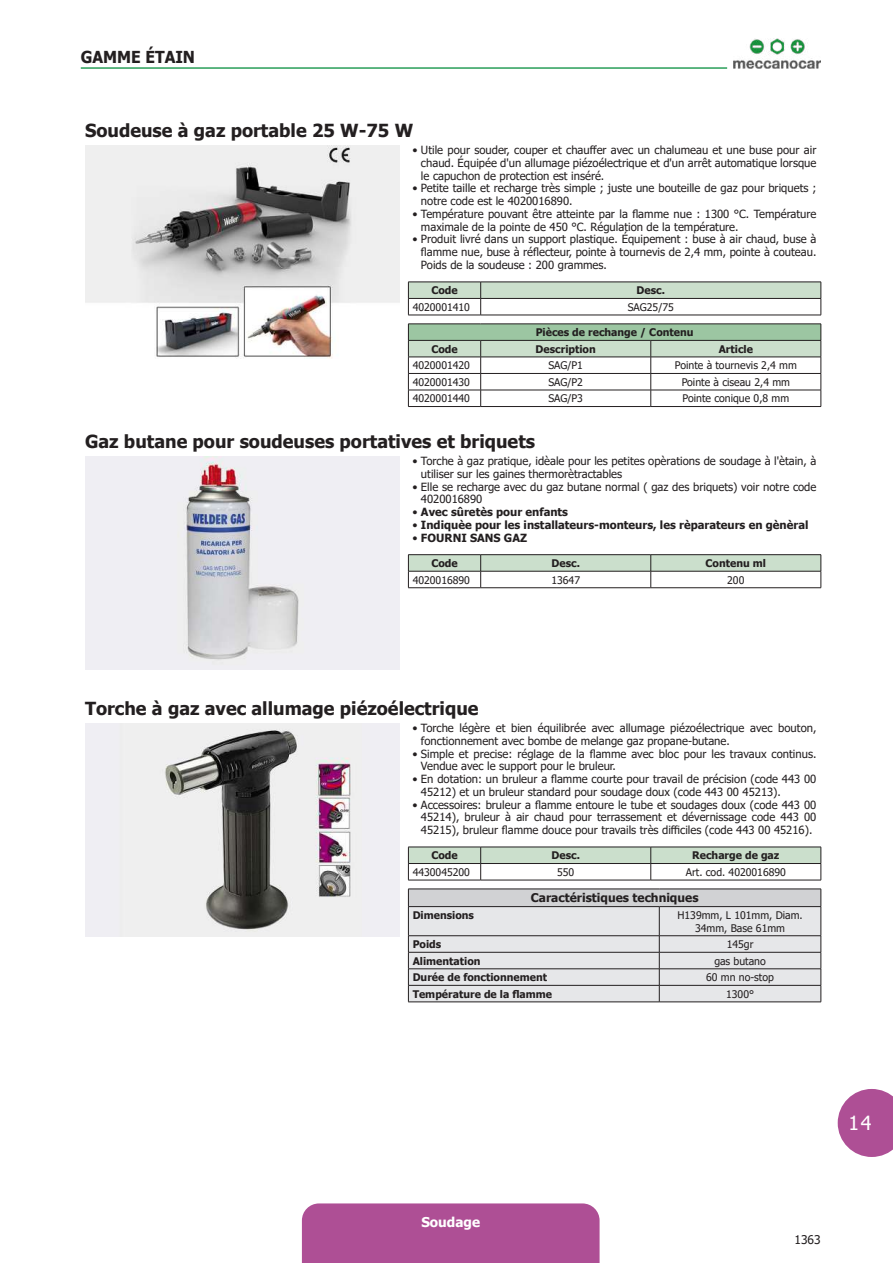
<style>
.page{position:relative;width:893px;height:1263px;background:#fff}
.page>*{position:absolute;margin:0;border:0;box-sizing:border-box;transform-origin:0 0}
.t1{font:19.5px "Tahoma";color:#fff}
.t2{font:700 18px "Tahoma";color:#231f20}
.t3{font:700 16.5px "Tahoma";color:#231f20;scale:.95 1}
.t4{font:700 13.5px "Tahoma";color:#fff}
.t5{font:700 12px "Tahoma";color:#231f20}
.t6{font:12px "Tahoma";color:#231f20}
.t7{font:11.25px/12.8px "Tahoma";color:#231f20}
.t8{font:700 11.25px "Tahoma";color:#231f20}
.t9{font:10.5px/12.6px "Tahoma";color:#231f20;text-align:center}
.t10{font:700 10.5px "Tahoma";color:#231f20}
.s1{font-weight:400}
</style>
<div class="page">
<div style="left:302px;top:1203px;width:298px;height:60px;background:#ae4f95"></div>
<svg style="left:838px;top:1089px;width:55px;height:68px;background:#ba6aa5"></svg>
<img style="left:733px;top:38px;width:88px;height:31px">
<hr style="left:81px;top:67px;width:646px;height:2px;background:#2a9e59">
<img style="left:85px;top:146px;width:314px;height:212px">
<svg style="left:408px;top:282px;width:414px;height:33px"></svg>
<hr style="left:408px;top:315px;width:73px;height:1px;background:#231f20">
<hr style="left:481px;top:315px;width:340px;height:1px;background:#231f20">
<svg style="left:408px;top:324px;width:414px;height:82px"></svg>
<hr style="left:408px;top:406px;width:73px;height:1px;background:#231f20">
<hr style="left:481px;top:406px;width:170px;height:1px;background:#231f20">
<hr style="left:651px;top:406px;width:170px;height:1px;background:#231f20">
<img style="left:85px;top:457px;width:314px;height:212px">
<hr style="left:408px;top:554px;width:73px;height:1px;background:#231f20">
<hr style="left:481px;top:554px;width:170px;height:1px;background:#231f20">
<hr style="left:651px;top:554px;width:170px;height:1px;background:#231f20">
<svg style="left:408px;top:555px;width:414px;height:32px"></svg>
<hr style="left:408px;top:587px;width:73px;height:1px;background:#231f20">
<hr style="left:481px;top:587px;width:170px;height:1px;background:#231f20">
<hr style="left:651px;top:587px;width:170px;height:1px;background:#231f20">
<img style="left:85px;top:723px;width:314px;height:213px">
<svg style="left:408px;top:847px;width:414px;height:33px"></svg>
<hr style="left:408px;top:880px;width:73px;height:1px;background:#231f20">
<hr style="left:481px;top:880px;width:170px;height:1px;background:#231f20">
<hr style="left:651px;top:880px;width:170px;height:1px;background:#231f20">
<svg style="left:408px;top:889px;width:414px;height:113px;background:#d7d7d9"></svg>
<hr style="left:408px;top:1002px;width:251px;height:1px;background:#231f20">
<hr style="left:659px;top:1002px;width:162px;height:1px;background:#231f20">
<h3 class="t3" style="left:81px;top:45px;width:26px">Gamme</h3>
<h3 class="t3" style="left:145px;top:45px;width:32px">étain</h3>
<h2 class="t2" style="left:85px;top:118px;width:329px">Soudeuse à gaz portable 25 W-75 W</h2>
<p class="t7" style="left:421px;top:144px;width:397px;text-align:justify;text-indent:-9px">• Utile pour souder, couper et chauffer avec un chalumeau et une buse pour air chaud. Équipée d'un allumage piézoélectrique et d'un arrêt automatique lorsque le capuchon de protection est inséré.</p>
<p class="t7" style="left:421px;top:183px;width:397px;text-indent:-9px">• Petite taille et recharge très simple ; juste une bouteille de gaz pour briquets ; notre code est le 4020016890.</p>
<p class="t7" style="left:421px;top:208px;width:397px;text-indent:-9px">• Température pouvant être atteinte par la flamme nue : 1300 °C. Température maximale de la pointe de 450 °C. Régulation de la température.</p>
<p class="t7" style="left:421px;top:234px;width:397px;text-align:justify;text-indent:-9px">• Produit livré dans un support plastique. Équipement : buse à air chaud, buse à flamme nue, buse à réflecteur, pointe à tournevis de 2,4 mm, pointe à couteau.<br>Poids de la soudeuse : 200 grammes.</p>
<p class="t10" style="left:431px;top:283px;width:28px">Code</p>
<p class="t10" style="left:637px;top:283px;width:30px">Desc.</p>
<p class="t9" style="left:413px;top:301px;width:59px">4020001410</p>
<p class="t9" style="left:628px;top:301px;width:48px">SAG25/75</p>
<p class="t10" style="left:536px;top:325px;width:159px">Pièces de rechange / Contenu</p>
<p class="t10" style="left:431px;top:341px;width:28px">Code</p>
<p class="t10" style="left:536px;top:341px;width:62px">Description</p>
<p class="t10" style="left:719px;top:341px;width:36px">Article</p>
<p class="t9" style="left:413px;top:360px;width:59px">4020001420</p>
<p class="t9" style="left:548px;top:360px;width:36px">SAG/P1</p>
<p class="t9" style="left:675px;top:360px;width:124px">Pointe à tournevis 2,4 mm</p>
<p class="t9" style="left:413px;top:376px;width:59px">4020001430</p>
<p class="t9" style="left:548px;top:376px;width:36px">SAG/P2</p>
<p class="t9" style="left:682px;top:376px;width:110px">Pointe à ciseau 2,4 mm</p>
<p class="t9" style="left:413px;top:393px;width:59px">4020001440</p>
<p class="t9" style="left:548px;top:393px;width:36px">SAG/P3</p>
<p class="t9" style="left:682px;top:393px;width:108px">Pointe conique 0,8 mm</p>
<h2 class="t2" style="left:85px;top:429px;width:452px">Gaz butane pour soudeuses portatives et briquets</h2>
<p class="t7" style="left:421px;top:455px;width:397px;text-indent:-9px">• Torche à gaz pratique, idèale pour les petites opèrations de soudage à l'ètain, à utiliser sur les gaines thermorètractables</p>
<p class="t7" style="left:421px;top:481px;width:397px;text-indent:-9px">• Elle se recharge avec du gaz butane normal ( gaz des briquets) voir notre code<br>4020016890</p>
<p class="t8" style="left:412px;top:504px;width:157px"><span class="s1">•</span> Avec sûretès pour enfants</p>
<p class="t8" style="left:412px;top:517px;width:398px"><span class="s1">•</span> Indiquèe pour les installateurs-monteurs, les rèparateurs en gènèral</p>
<p class="t8" style="left:412px;top:530px;width:116px"><span class="s1">•</span> FOURNI SANS GAZ</p>
<p class="t10" style="left:431px;top:556px;width:28px">Code</p>
<p class="t10" style="left:551px;top:556px;width:30px">Desc.</p>
<p class="t10" style="left:706px;top:556px;width:62px">Contenu ml</p>
<p class="t9" style="left:413px;top:574px;width:59px">4020016890</p>
<p class="t9" style="left:551px;top:574px;width:30px">13647</p>
<p class="t9" style="left:727px;top:574px;width:19px">200</p>
<h2 class="t2" style="left:85px;top:696px;width:395px">Torche à gaz avec allumage piézoélectrique</h2>
<p class="t7" style="left:421px;top:722px;width:397px;text-indent:-9px">• Torche légère et bien équilibrée avec allumage piézoélectrique avec bouton, fonctionnement avec bombe de melange gaz propane-butane.</p>
<p class="t7" style="left:421px;top:748px;width:397px;text-indent:-9px">• Simple et precise: réglage de la flamme avec bloc pour les travaux continus.<br>Vendue avec le support pour le bruleur.</p>
<p class="t7" style="left:421px;top:773px;width:397px;text-indent:-9px">• En dotation: un bruleur a flamme courte pour travail de précision (code 443 00<br>45212) et un bruleur standard pour soudage doux (code 443 00 45213).</p>
<p class="t7" style="left:421px;top:799px;width:397px;text-align:justify;text-indent:-9px">• Accessoires: bruleur a flamme entoure le tube et soudages doux (code 443 00<br>45214), bruleur à air chaud pour terrassement et dévernissage code 443 00<br>45215), bruleur flamme douce pour travails très difficiles (code 443 00 45216).</p>
<p class="t10" style="left:431px;top:848px;width:28px">Code</p>
<p class="t10" style="left:551px;top:848px;width:30px">Desc.</p>
<p class="t10" style="left:692px;top:848px;width:89px">Recharge de gaz</p>
<p class="t9" style="left:413px;top:866px;width:59px">4430045200</p>
<p class="t9" style="left:557px;top:866px;width:19px">550</p>
<p class="t9" style="left:686px;top:866px;width:102px">Art. cod. 4020016890</p>
<p class="t5" style="left:531px;top:889px;width:169px">Caractéristiques techniques</p>
<p class="t10" style="left:413px;top:908px;width:63px">Dimensions</p>
<p class="t9" style="left:677px;top:909px;width:127px">H139mm, L 101mm, Diam.<br>34mm, Base 61mm</p>
<p class="t10" style="left:413px;top:937px;width:30px">Poids</p>
<p class="t9" style="left:727px;top:938px;width:28px">145gr</p>
<p class="t10" style="left:413px;top:953px;width:69px">Alimentation</p>
<p class="t9" style="left:714px;top:955px;width:53px">gas butano</p>
<p class="t10" style="left:413px;top:970px;width:136px">Durée de fonctionnement</p>
<p class="t9" style="left:706px;top:971px;width:69px">60 mn no-stop</p>
<p class="t10" style="left:413px;top:986px;width:141px">Température de la flamme</p>
<p class="t9" style="left:726px;top:988px;width:29px">1300°</p>
<p class="t4" style="left:421px;top:1212px;width:60px">Soudage</p>
<h1 class="t1" style="left:848px;top:1110px;width:25px">14</h1>
<p class="t6" style="left:794px;top:1231px;width:28px">1363</p>
</div>
